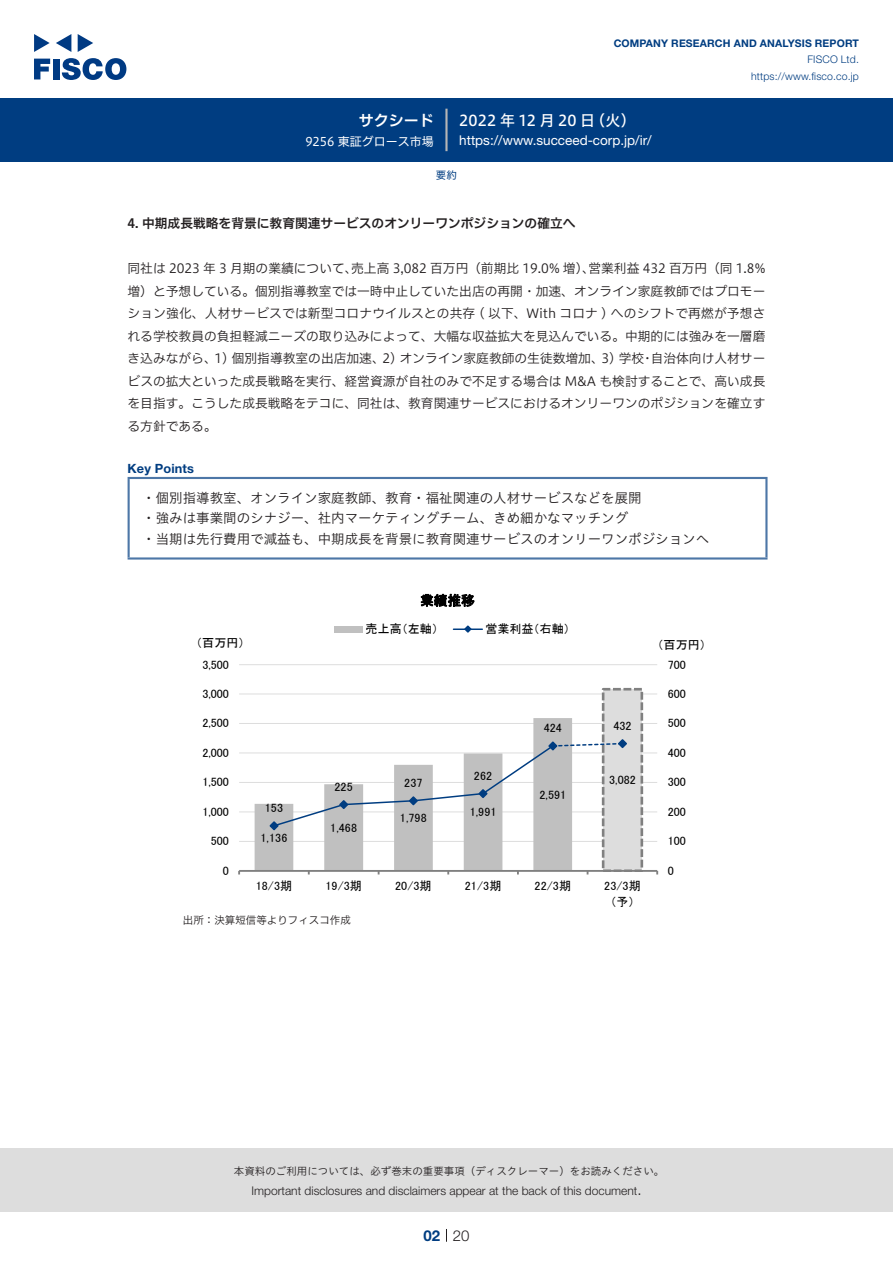
<style>
.page{position:relative;width:893px;height:1263px;background:#fff}
.page>*{position:absolute;margin:0;border:0;box-sizing:border-box;transform-origin:0 0}
.t1{font:15px "Hiragino UD Sans F Std N W5";letter-spacing:.01em;color:#fff}
.t2{font:15px "Hiragino UD Sans F Std N W6";color:#fff}
.t3{font:300 15px "Helvetica Neue LT Std";color:#231f20}
.t4{font:700 15px "Helvetica Neue LT Std";color:#003d81}
.t5{font:13.5px/20.7px "Hiragino UD Sans Std W3";color:#231f20}
.t6{font:13.5px "Helvetica Neue LT Std";color:#fff}
.t7{font:13.5px "MS P Gothic";color:#000}
.t8{font:12.75px/22.5px "Hiragino UD Sans F Std N W3";color:#231f20}
.t9{font:12.75px "Hiragino UD Sans F Std N W6";color:#231f20}
.t10{font:700 12.75px "Helvetica Neue LT Std";letter-spacing:.015em;color:#003d81}
.t11{font:12.15px "MS P Gothic";letter-spacing:.005em;color:#000}
.t12{font:12px "MS P Gothic";letter-spacing:.005em;color:#000}
.t13{font:300 12px "Helvetica Neue LT Std";color:#231f20}
.t14{font:12px "Hiragino UD Sans F Std N W4";color:#fff}
.t15{font:10.5px "Hiragino UD Sans Std W3";color:#231f20}
.t16{font:700 10.5px "Helvetica Neue LT Std";letter-spacing:.015em;color:#003d81}
.t17{font:300 10.5px/16.5px "Helvetica Neue LT Std";letter-spacing:.015em;color:#003d81;text-align:right}
.t18{font:10.5px "Hiragino UD Sans F Std N W3";color:#231f20}
.t19{font:10.5px "Hiragino UD Sans F Std N W4";color:#003d81}
</style>
<div class="page">
<div style="left:0;top:1148px;width:893px;height:64px;background:#ddd"></div>
<svg style="left:34px;top:59px;width:16px;height:20px"></svg>
<div style="left:53px;top:59px;width:6px;height:20px;background:#003a83"></div>
<svg style="left:62px;top:58px;width:64px;height:22px"></svg>
<svg style="left:34px;top:34px;width:16px;height:18px"></svg>
<svg style="left:78px;top:34px;width:15px;height:18px"></svg>
<svg style="left:56px;top:34px;width:15px;height:18px"></svg>
<div style="left:0;top:98px;width:893px;height:64px;background:#003d81"></div>
<hr style="left:445px;top:109px;width:3px;height:42px;background:#b5b5b6">
<svg style="left:446px;top:1229px;width:1px;height:13px"></svg>
<hr style="left:128px;top:479px;width:2px;height:78px;background:#4d77a7">
<hr style="left:128px;top:477px;width:639px;height:2px;background:#4d77a7">
<hr style="left:765px;top:479px;width:2px;height:78px;background:#4d77a7">
<hr style="left:128px;top:557px;width:639px;height:2px;background:#4d77a7">
<hr style="left:239px;top:841px;width:418px;height:1px;background:#ddd">
<hr style="left:239px;top:811px;width:418px;height:1px;background:#ddd">
<hr style="left:239px;top:782px;width:418px;height:1px;background:#ddd">
<hr style="left:239px;top:752px;width:418px;height:1px;background:#ddd">
<hr style="left:239px;top:723px;width:418px;height:1px;background:#ddd">
<hr style="left:239px;top:694px;width:418px;height:1px;background:#ddd">
<hr style="left:239px;top:664px;width:418px;height:1px;background:#ddd">
<div style="left:603px;top:689px;width:39px;height:182px;background:#ddd"></div>
<div style="left:602px;top:688px;width:41px;height:184px;border:3px dashed #808080"></div>
<svg style="left:255px;top:718px;width:317px;height:152px"></svg>
<hr style="left:239px;top:870px;width:418px;height:2px;background:#808080">
<svg style="left:268px;top:738px;width:359px;height:94px"></svg>
<div style="left:334px;top:626px;width:29px;height:6px;background:#c0c0c0"></div>
<hr style="left:453px;top:628px;width:29px;height:2px;background:#003d81">
<svg style="left:463px;top:625px;width:10px;height:8px"></svg>
<p class="t2" style="left:359px;top:109px;width:77px">サクシード</p>
<p class="t14" style="left:305px;top:132px;width:130px">9256 東証グロース市場</p>
<p class="t16" style="left:614px;top:37px;width:247px">COMPANY RESEARCH AND ANALYSIS REPORT</p>
<p class="t17" style="left:751px;top:51px;width:109px">FISCO Ltd. https://www.fisco.co j p.</p>
<p class="t1" style="left:590px;top:109px;width:47px">（火(</p>
<p class="t1" style="left:459px;top:109px;width:137px">2022 年 12 月 20 日</p>
<p class="t6" style="left:459px;top:132px;width:194px">https://www.succeed-corp j p. /i r/</p>
<p class="t19" style="left:436px;top:167px;width:22px">要約</p>
<p class="t9" style="left:128px;top:214px;width:450px">4. 中期成長戦略を背景に教育関連サービスのオンリーワンポジションの確立へ</p>
<p class="t8" style="left:351px;top:256px;width:245px">売上高 3,082 百万円（前期比 19.0% 増）、</p>
<p class="t8" style="left:588px;top:256px;width:178px">営業利益 432 百万円（同 1.8%</p>
<p class="t8" style="left:128px;top:256px;width:232px">同社は 2023 年 3 月期の業績について、</p>
<p class="t8" style="left:128px;top:279px;width:639px">増）と予想している。個別指導教室では一時中止していた出店の再開・加速、オンライン家庭教師ではプロモー</p>
<p class="t8" style="left:128px;top:301px;width:639px">ション強化、人材サービスでは新型コロナウイルスとの共存 ( 以下、With コロナ ) へのシフトで再燃が予想さ</p>
<p class="t8" style="left:128px;top:324px;width:639px">れる学校教員の負担軽減ニーズの取り込みによって、大幅な収益拡大を見込んでいる。中期的には強みを一層磨</p>
<p class="t8" style="left:651px;top:346px;width:116px">自治体向け人材サー</p>
<p class="t8" style="left:128px;top:346px;width:639px">き込みながら、<br>ビスの拡大といった成長戦略を実行、経営資源が自社のみで不足する場合は M&amp;A も検討することで、高い成長を目指す。こうした成長戦略をテコに、同社は、教育関連サービスにおけるオンリーワンのポジションを確立する方針である。</p>
<p class="t10" style="left:128px;top:460px;width:68px">Key Points</p>
<p class="t5" style="left:142px;top:486px;width:569px">・個別指導教室、オンライン家庭教師、教育・福祉関連の人材サービスなどを展開<br>・強みは事業間のシナジー、社内マーケティングチーム、きめ細かなマッチング<br>・当期は先行費用で減益も、中期成長を背景に教育関連サービスのオンリーワンポジションへ</p>
<p class="t8" style="left:214px;top:346px;width:172px">1) 個別指導教室の出店加速、</p>
<p class="t8" style="left:382px;top:346px;width:223px">2) オンライン家庭教師の生徒数増加、</p>
<p class="t8" style="left:601px;top:346px;width:44px">3) 学校</p>
<p class="t8" style="left:641px;top:346px;width:14px">・</p>
<p class="t7" style="left:420px;top:594px;width:56px">業績推移</p>
<p class="t12" style="left:366px;top:623px;width:74px">売上高（左軸）</p>
<p class="t12" style="left:485px;top:623px;width:86px">営業利益（右軸(</p>
<p class="t12" style="left:196px;top:637px;width:50px">（百万円）</p>
<p class="t12" style="left:657px;top:639px;width:50px">（百万円(</p>
<p class="t12" style="left:202px;top:658px;width:28px">3,500</p>
<p class="t12" style="left:668px;top:658px;width:20px">700</p>
<p class="t11" style="left:202px;top:687px;width:28px">3,000</p>
<p class="t11" style="left:668px;top:687px;width:20px">600</p>
<p class="t12" style="left:202px;top:717px;width:28px">2,500</p>
<p class="t12" style="left:544px;top:722px;width:20px">424</p>
<p class="t12" style="left:613px;top:719px;width:20px">432</p>
<p class="t12" style="left:668px;top:717px;width:20px">500</p>
<p class="t12" style="left:202px;top:747px;width:28px">2,000</p>
<p class="t12" style="left:668px;top:747px;width:20px">400</p>
<p class="t11" style="left:202px;top:776px;width:28px">1,500</p>
<p class="t11" style="left:335px;top:780px;width:20px">225</p>
<p class="t12" style="left:404px;top:776px;width:20px">237</p>
<p class="t12" style="left:474px;top:769px;width:20px">262</p>
<p class="t11" style="left:539px;top:788px;width:28px">2,591</p>
<p class="t12" style="left:609px;top:774px;width:28px">3,082</p>
<p class="t11" style="left:668px;top:776px;width:20px">300</p>
<p class="t12" style="left:202px;top:805px;width:28px">1,000</p>
<p class="t12" style="left:211px;top:835px;width:20px">500</p>
<p class="t12" style="left:265px;top:801px;width:20px">153</p>
<p class="t12" style="left:261px;top:831px;width:28px">1,136</p>
<p class="t12" style="left:330px;top:821px;width:28px">1,468</p>
<p class="t12" style="left:400px;top:812px;width:28px">1,798</p>
<p class="t12" style="left:470px;top:806px;width:28px">1,991</p>
<p class="t12" style="left:668px;top:805px;width:20px">200</p>
<p class="t12" style="left:668px;top:835px;width:20px">100</p>
<p class="t11" style="left:223px;top:864px;width:8px">0</p>
<p class="t11" style="left:668px;top:864px;width:8px">0</p>
<p class="t12" style="left:256px;top:880px;width:38px">18/3期</p>
<p class="t12" style="left:325px;top:880px;width:38px">19/3期</p>
<p class="t12" style="left:395px;top:880px;width:38px">20/3期</p>
<p class="t12" style="left:465px;top:880px;width:38px">21/3期</p>
<p class="t12" style="left:535px;top:880px;width:38px">22/3期</p>
<p class="t12" style="left:604px;top:880px;width:38px">23/3期</p>
<p class="t11" style="left:610px;top:895px;width:26px">予（ (</p>
<p class="t18" style="left:183px;top:912px;width:169px">出所：決算短信等よりフィスコ作成</p>
<p class="t15" style="left:234px;top:1163px;width:432px">本資料のご利用については、必ず巻末の重要事項（ディスクレーマー）をお読みください。</p>
<p class="t3" style="left:637px;top:1180px;width:6px">.</p>
<p class="t13" style="left:251px;top:1183px;width:387px">Important disclosures and disclaimers appear at the back of this document</p>
<p class="t4" style="left:423px;top:1226px;width:18px">02</p>
<p class="t3" style="left:453px;top:1226px;width:18px">20</p>
</div>
